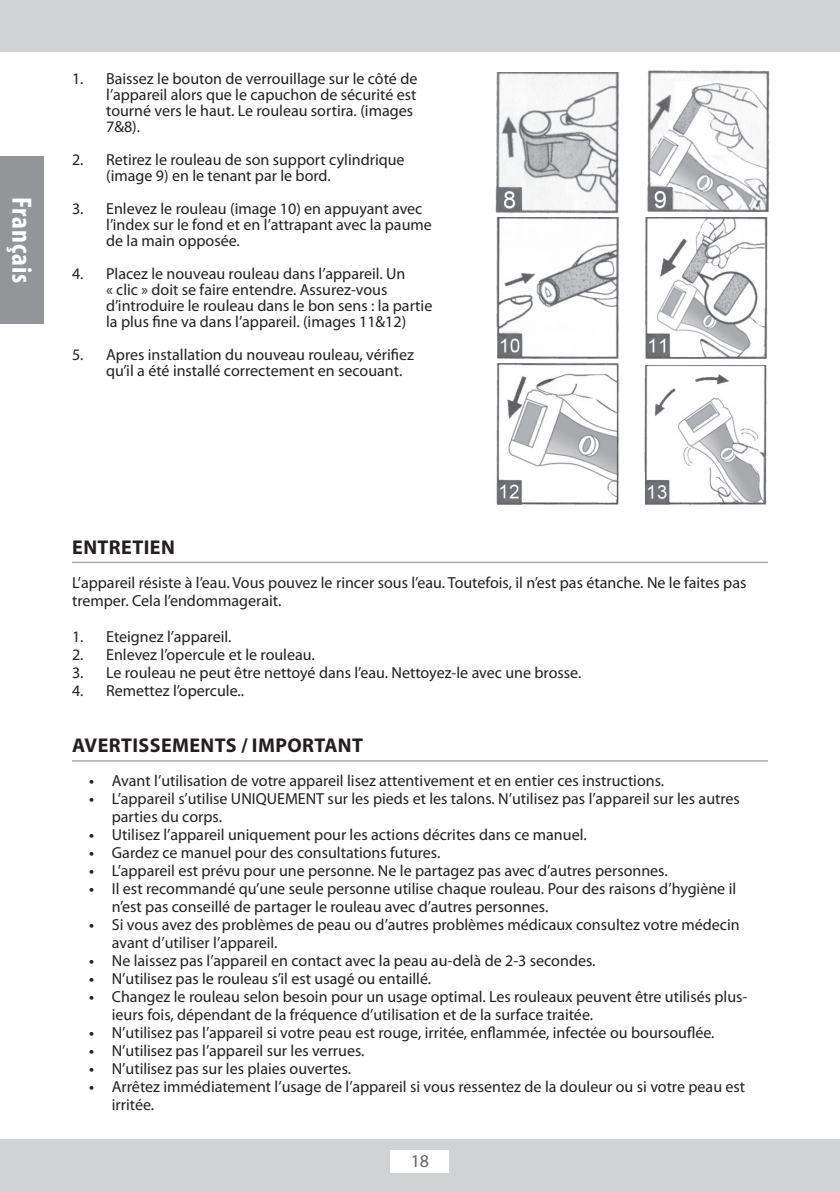
<style>
.page{position:relative;width:840px;height:1191px;background:#fff}
.page>*{position:absolute;margin:0;border:0;box-sizing:border-box;transform-origin:0 0}
.t1{font:700 condensed 28px "Myriad Pro";letter-spacing:.03em;color:#fff}
.t2{font:700 20px "Myriad Pro";letter-spacing:.02em;color:#231f20}
.t3{font:18px "Myriad Pro";color:#656568}
.t4{font:16px/16px "Myriad Pro";color:#231f20}
.s1{font-weight:600}
</style>
<div class="page">
<div style="left:0;top:0;width:839px;height:51px;background:#d1d2d4"></div>
<div style="left:0;top:1140px;width:839px;height:51px;background:#d1d2d4"></div>
<div style="left:390px;top:1150px;width:59px;height:22px;background:#fff"></div>
<div style="left:0;top:156px;width:43px;height:167px;background:#939598"></div>
<img style="left:495px;top:72px;width:124px;height:141px">
<img style="left:647px;top:70px;width:123px;height:141px">
<img style="left:496px;top:217px;width:121px;height:141px">
<img style="left:645px;top:217px;width:122px;height:141px">
<img style="left:496px;top:363px;width:123px;height:141px">
<img style="left:644px;top:365px;width:123px;height:140px">
<hr style="left:72px;top:561px;width:695px;height:2px;background:#aaabaf">
<hr style="left:72px;top:760px;width:695px;height:1px;background:#aaabaf">
<h1 class="t1" style="left:39px;top:196px;width:88px;rotate:90deg">Français</h1>
<p class="t4" style="left:106px;top:71px;width:312px;text-indent:-34px">1. Baissez le bouton de verrouillage sur le côté de l’appareil alors que le capuchon de sécurité est tourné vers le haut. Le rouleau sortira. (images 7&amp;8).</p>
<p class="t4" style="left:106px;top:152px;width:300px;text-indent:-34px">2. Retirez le rouleau de son support cylindrique (image 9) en le tenant par le bord.</p>
<p class="t4" style="left:106px;top:201px;width:327px;text-indent:-34px">3. Enlevez le rouleau (image 10) en appuyant avec l’index sur le fond et en l’attrapant avec la paume de la main opposée.</p>
<p class="t4" style="left:106px;top:266px;width:327px;text-indent:-34px">4. Placez le nouveau rouleau dans l’appareil. Un<br>« clic » doit se faire entendre. Assurez-vous d’introduire le rouleau dans le bon sens : la partie la plus fine va dans l’appareil. (images 11&amp;12)</p>
<p class="t4" style="left:106px;top:347px;width:309px;text-indent:-34px">5. Apres installation du nouveau rouleau, vérifiez qu’il a été installé correctement en secouant.</p>
<p class="t2" style="left:72px;top:534px;width:104px">ENTRETIEN</p>
<p class="t4" style="left:72px;top:574px;width:675px;line-height:18px">L’appareil résiste à l’eau. Vous pouvez le rincer sous l’eau. Toutefois, il n’est pas étanche. Ne le faites pas tremper. Cela l’endommagerait.</p>
<p class="t4" style="left:72px;top:629px;width:161px">1. Eteignez l’appareil.</p>
<p class="t4" style="left:72px;top:647px;width:244px">2. Enlevez l’opercule et le rouleau.</p>
<p class="t4" style="left:72px;top:665px;width:510px">3. Le rouleau ne peut être nettoyé dans l’eau. Nettoyez-le avec une brosse.</p>
<p class="t4" style="left:72px;top:683px;width:173px">4. Remettez l’opercule..</p>
<p class="t2" style="left:72px;top:732px;width:292px">AVERTISSEMENTS / IMPORTANT</p>
<p class="t4" style="left:89px;top:773px;width:576px"><span class="s1">•</span> Avant l’utilisation de votre appareil lisez attentivement et en entier ces instructions.</p>
<p class="t4" style="left:112px;top:790px;width:629px;line-height:18px;text-indent:-23px"><span class="s1">•</span> L’appareil s’utilise UNIQUEMENT sur les pieds et les talons. N’utilisez pas l’appareil sur les autres parties du corps.</p>
<p class="t4" style="left:89px;top:827px;width:498px"><span class="s1">•</span> Utilisez l’appareil uniquement pour les actions décrites dans ce manuel.</p>
<p class="t4" style="left:89px;top:845px;width:352px"><span class="s1">•</span> Gardez ce manuel pour des consultations futures.</p>
<p class="t4" style="left:89px;top:863px;width:580px"><span class="s1">•</span> L’appareil est prévu pour une personne. Ne le partagez pas avec d’autres personnes.</p>
<p class="t4" style="left:112px;top:880px;width:625px;line-height:18px;text-indent:-23px"><span class="s1">•</span> Il est recommandé qu’une seule personne utilise chaque rouleau. Pour des raisons d’hygiène il n’est pas conseillé de partager le rouleau avec d’autres personnes.</p>
<p class="t4" style="left:112px;top:916px;width:629px;line-height:18px;text-indent:-23px"><span class="s1">•</span> Si vous avez des problèmes de peau ou d’autres problèmes médicaux consultez votre médecin avant d’utiliser l’appareil.</p>
<p class="t4" style="left:89px;top:953px;width:507px"><span class="s1">•</span> Ne laissez pas l’appareil en contact avec la peau au-delà de 2-3 secondes.</p>
<p class="t4" style="left:89px;top:971px;width:343px"><span class="s1">•</span> N’utilisez pas le rouleau s’il est usagé ou entaillé.</p>
<p class="t4" style="left:112px;top:988px;width:636px;line-height:18px;text-indent:-23px"><span class="s1">•</span> Changez le rouleau selon besoin pour un usage optimal. Les rouleaux peuvent être utilisés plus&shy;ieurs fois, dépendant de la fréquence d’utilisation et de la surface traitée.</p>
<p class="t4" style="left:89px;top:1025px;width:626px"><span class="s1">•</span> N’utilisez pas l’appareil si votre peau est rouge, irritée, enflammée, infectée ou boursouflée.</p>
<p class="t4" style="left:89px;top:1043px;width:277px"><span class="s1">•</span> N’utilisez pas l’appareil sur les verrues.</p>
<p class="t4" style="left:89px;top:1061px;width:263px"><span class="s1">•</span> N’utilisez pas sur les plaies ouvertes.</p>
<p class="t4" style="left:112px;top:1078px;width:634px;line-height:18px;text-indent:-23px"><span class="s1">•</span> Arrêtez immédiatement l’usage de l’appareil si vous ressentez de la douleur ou si votre peau est irritée.</p>
<p class="t3" style="left:410px;top:1151px;width:20px">18</p>
</div>
